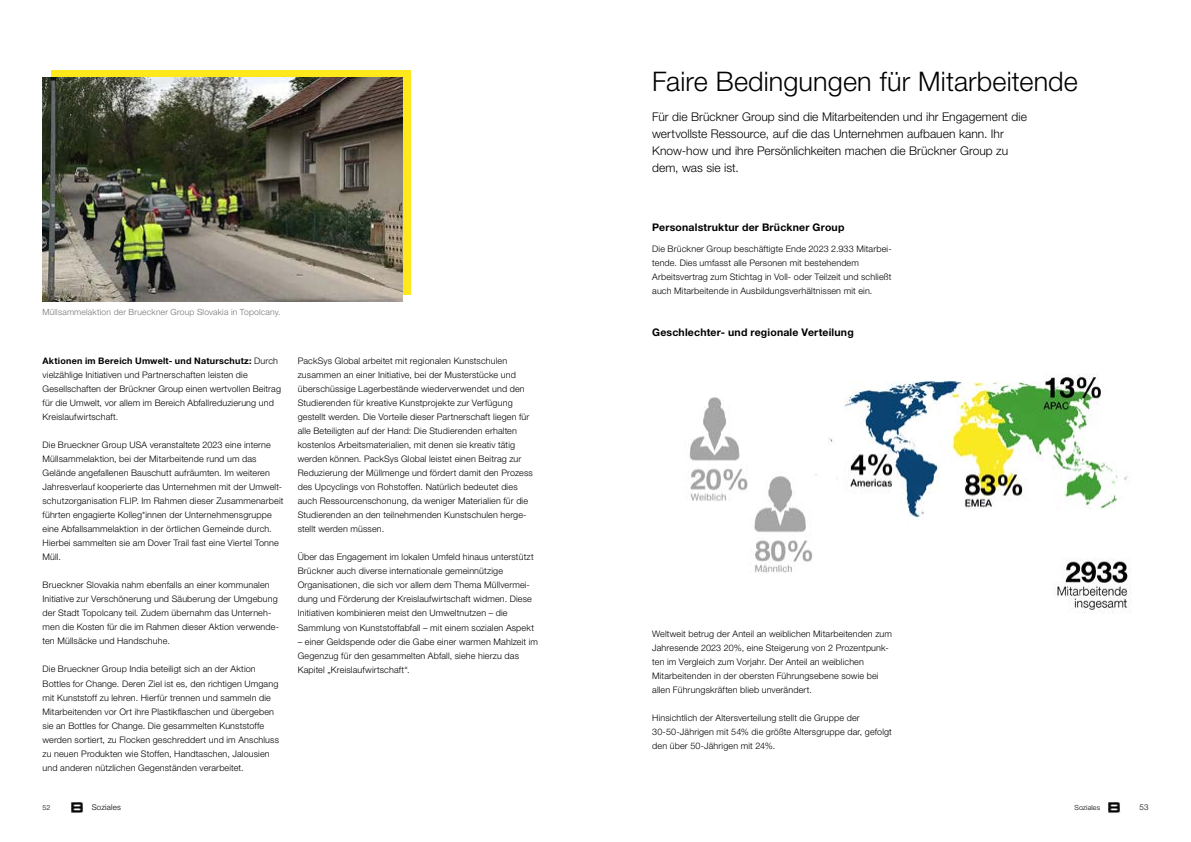
<style>
.page{position:relative;width:1191px;height:842px;background:#fff}
.page>*{position:absolute;margin:0;border:0;box-sizing:border-box;transform-origin:0 0}
.t1{font:300 27px "Helvetica Neue LT Std";letter-spacing:.005em;color:#000}
.t2{font:300 12px/17px "Helvetica Neue LT Std";letter-spacing:.005em;color:#000}
.t3{font:700 10.5px "Helvetica Neue LT Std";letter-spacing:.02em;color:#000}
.t4{font:300 9px/14px "Helvetica Neue LT Std";letter-spacing:.015em;color:#000}
.t5{font:300 8.5px "Helvetica Neue LT Std";letter-spacing:.025em;color:#747473}
.t6{font:300 8px "Helvetica Neue LT Std";letter-spacing:.015em;color:#000}
.t7{font:300 7px "Helvetica Neue LT Std";letter-spacing:.02em;color:#000}
.s1{font-weight:700}
</style>
<div class="page">
<div style="left:51px;top:70px;width:360px;height:224px;background:#ffe81c"></div>
<img style="left:43px;top:78px;width:359px;height:223px">
<img style="left:689px;top:373px;width:443px;height:241px">
<svg style="left:1108px;top:802px;width:12px;height:11px"></svg>
<svg style="left:71px;top:802px;width:12px;height:11px"></svg>
<h1 class="t1" style="left:652px;top:65px;width:427px">Faire Bedingungen für Mitarbeitende</h1>
<h2 class="t2" style="left:652px;top:108px;width:376px">Für die Brückner Group sind die Mitarbeitenden und ihr Engagement die wertvollste Ressource, auf die das Unternehmen aufbauen kann. Ihr Know-how und ihre Persönlichkeiten machen die Brückner Group zu dem, was sie ist.</h2>
<p class="t5" style="left:43px;top:307px;width:239px">Müllsammelaktion der Brueckner Group Slovakia in Topolcany.</p>
<p class="t4" style="left:43px;top:354px;width:240px"><span class="s1">Aktionen im Bereich Umwelt- und Naturschutz:</span> Durch vielzählige Initiativen und Partnerschaften leisten die Gesellschaften der Brückner Group einen wertvollen Beitrag für die Umwelt, vor allem im Bereich Abfallreduzierung und Kreislaufwirtschaft.</p>
<p class="t4" style="left:43px;top:438px;width:242px">Die Brueckner Group USA veranstaltete 2023 eine interne Müllsammelaktion, bei der Mitarbeitende rund um das Gelände angefallenen Bauschutt aufräumten. Im weiteren Jahresverlauf kooperierte das Unternehmen mit der Umwelt&shy;schutzorganisation FLIP. Im Rahmen dieser Zusammenarbeit führten engagierte Kolleg*innen der Unternehmensgruppe eine Abfallsammelaktion in der örtlichen Gemeinde durch.<br>Hierbei sammelten sie am Dover Trail fast eine Viertel Tonne Müll.</p>
<p class="t4" style="left:43px;top:578px;width:238px">Brueckner Slovakia nahm ebenfalls an einer kommunalen Initiative zur Verschönerung und Säuberung der Umgebung der Stadt Topolcany teil. Zudem übernahm das Unterneh&shy;men die Kosten für die im Rahmen dieser Aktion verwende&shy;ten Müllsäcke und Handschuhe.</p>
<p class="t4" style="left:43px;top:662px;width:238px">Die Brueckner Group India beteiligt sich an der Aktion Bottles for Change. Deren Ziel ist es, den richtigen Umgang mit Kunststoff zu lehren. Hierfür trennen und sammeln die Mitarbeitenden vor Ort ihre Plastikflaschen und übergeben sie an Bottles for Change. Die gesammelten Kunststoffe werden sortiert, zu Flocken geschreddert und im Anschluss zu neuen Produkten wie Stoffen, Handtaschen, Jalousien und anderen nützlichen Gegenständen verarbeitet.</p>
<p class="t4" style="left:298px;top:354px;width:237px">PackSys Global arbeitet mit regionalen Kunstschulen zusammen an einer Initiative, bei der Musterstücke und überschüssige Lagerbestände wiederverwendet und den Studierenden für kreative Kunstprojekte zur Verfügung gestellt werden. Die Vorteile dieser Partnerschaft liegen für alle Beteiligten auf der Hand: Die Studierenden erhalten kostenlos Arbeitsmaterialien, mit denen sie kreativ tätig werden können. PackSys Global leistet einen Beitrag zur Reduzierung der Müllmenge und fördert damit den Prozess des Upcyclings von Rohstoffen. Natürlich bedeutet dies auch Ressourcenschonung, da weniger Materialien für die Studierenden an den teilnehmenden Kunstschulen herge&shy;stellt werden müssen.</p>
<p class="t4" style="left:298px;top:550px;width:238px">Über das Engagement im lokalen Umfeld hinaus unterstützt Brückner auch diverse internationale gemeinnützige Organisationen, die sich vor allem dem Thema Müllvermei&shy;dung und Förderung der Kreislaufwirtschaft widmen. Diese Initiativen kombinieren meist den Umweltnutzen – die Sammlung von Kunststoffabfall – mit einem sozialen Aspekt</p>
<p class="t4" style="left:298px;top:634px;width:242px">– einer Geldspende oder die Gabe einer warmen Mahlzeit im<br>Gegenzug für den gesammelten Abfall, siehe hierzu das<br>Kapitel „Kreislaufwirtschaft“.</p>
<p class="t3" style="left:652px;top:221px;width:194px">Personalstruktur der Brückner Group</p>
<p class="t4" style="left:652px;top:242px;width:241px">Die Brückner Group beschäftigte Ende 2023 2.933 Mitarbei&shy;tende. Dies umfasst alle Personen mit bestehendem Arbeitsvertrag zum Stichtag in Voll- oder Teilzeit und schließt auch Mitarbeitende in Ausbildungsverhältnissen mit ein.</p>
<p class="t3" style="left:652px;top:326px;width:203px">Geschlechter- und regionale Verteilung</p>
<p class="t4" style="left:652px;top:627px;width:241px">Weltweit betrug der Anteil an weiblichen Mitarbeitenden zum Jahresende 2023 20%, eine Steigerung von 2 Prozentpunk&shy;ten im Vergleich zum Vorjahr. Der Anteil an weiblichen Mitarbeitenden in der obersten Führungsebene sowie bei allen Führungskräften blieb unverändert.</p>
<p class="t4" style="left:652px;top:711px;width:241px">Hinsichtlich der Altersverteilung stellt die Gruppe der<br>30-50-Jährigen mit 54% die größte Altersgruppe dar, gefolgt den über 50-Jährigen mit 24%.</p>
<p class="t7" style="left:43px;top:803px;width:9px">52</p>
<p class="t6" style="left:92px;top:802px;width:31px">Soziales</p>
<p class="t7" style="left:1074px;top:803px;width:27px">Soziales</p>
<p class="t6" style="left:1139px;top:802px;width:10px">53</p>
</div>
